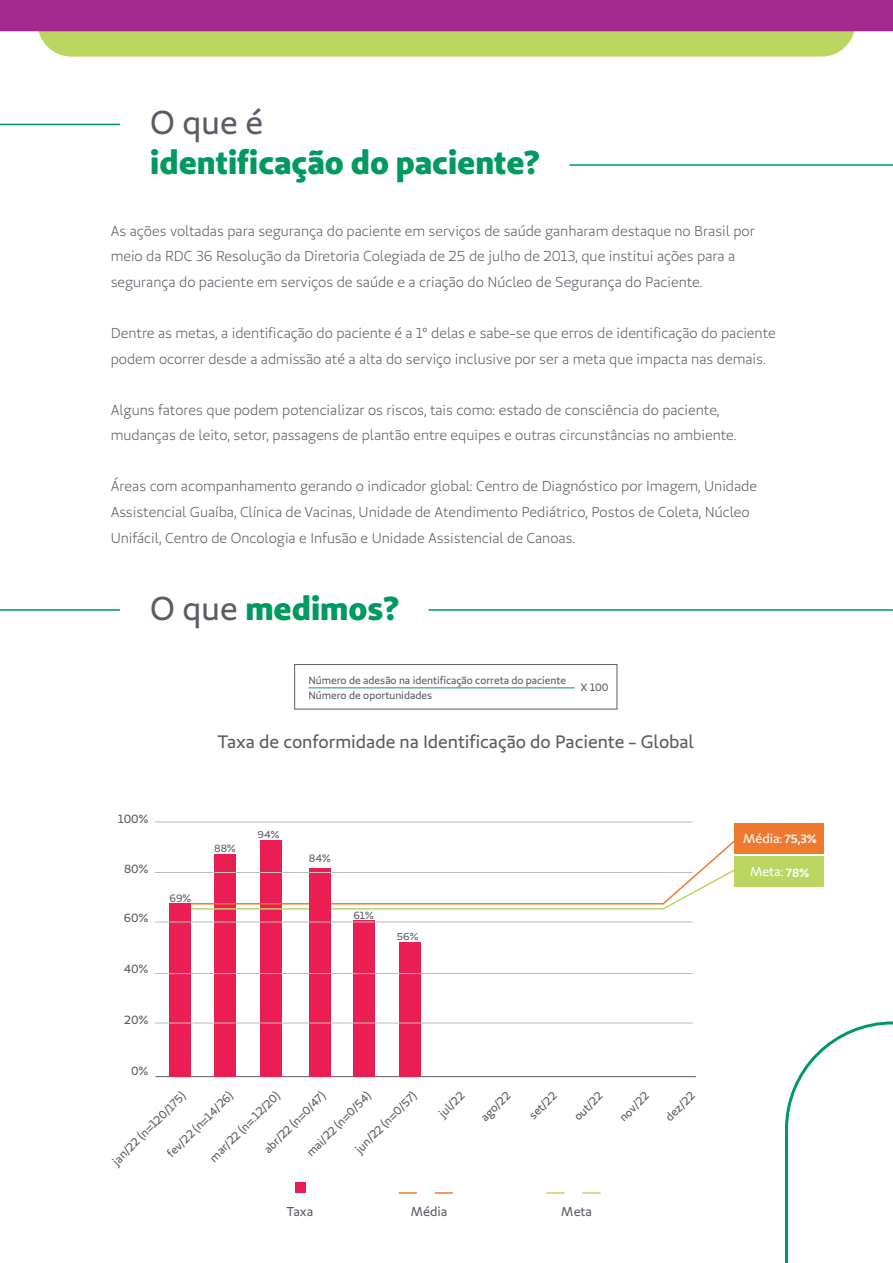
<style>
.page{position:relative;width:893px;height:1263px;background:#fff}
.page>*{position:absolute;margin:0;border:0;box-sizing:border-box;transform-origin:0 0}
.t1{font:700 33px "Unimed Sans 2020 Extra";color:#00995f}
.t2{font:33px "Unimed Sans 2020 Regular";color:#5c5c68}
.t3{font:18px "Unimed Sans 2020 Regular";color:#5c5c68}
.t4{font:14.4px/25.5px "Unimed Sans 2020 Book";color:#5c5c68}
.t5{font:12.9px "Unimed Sans 2020 Regular";color:#fff}
.t6{font:12.9px "Unimed Sans 2020 Regular";color:#5c5c68}
.t7{font:11.85px "Unimed Sans 2020 Regular";color:#5c5c68}
.t8{font:700 11.85px "Unimed Sans 2020 Semi";color:#fff}
.t9{font:11.55px "Unimed Sans 2020 Regular";color:#5c5c68}
.t10{font:10.65px/15.8px "Unimed Sans 2020 Regular";letter-spacing:-.005em;color:#5c5c68}
.t11{font:10.35px "Unimed Sans 2020 Regular";color:#5c5c68}
.t12{font:10.05px "Unimed Sans 2020 Regular";color:#5c5c68;scale:1.07 1}
.s1{font-family:"Unimed Sans 2020 Regular";font-weight:400;color:#5c5c68}
.s2{font-family:"Unimed Sans 2020 Semi";font-weight:700;font-size:11.85px}
</style>
<div class="page">
<svg style="left:0;top:0;width:893px;height:57px;background:#b07982"></svg>
<hr style="left:569px;top:164px;width:324px;height:2px;background:#00995f">
<hr style="left:0;top:124px;width:120px;height:1px;background:#00995f">
<hr style="left:428px;top:609px;width:465px;height:2px;background:#00995f">
<hr style="left:0;top:609px;width:120px;height:2px;background:#00995f">
<hr style="left:156px;top:1076px;width:540px;height:1px;background:#5c5c68">
<svg style="left:399px;top:1192px;width:54px;height:2px"></svg>
<svg style="left:546px;top:1192px;width:55px;height:2px"></svg>
<div style="left:295px;top:1182px;width:11px;height:11px;background:#eb1e54"></div>
<div style="left:214px;top:854px;width:22px;height:223px;background:#eb1e54"></div>
<div style="left:260px;top:840px;width:21px;height:237px;background:#eb1e54"></div>
<div style="left:735px;top:856px;width:89px;height:30px;background:#bbd660"></div>
<svg style="left:785px;top:1021px;width:108px;height:242px"></svg>
<hr style="left:308px;top:687px;width:267px;height:1px;background:#00995f">
<div style="left:294px;top:664px;width:323px;height:45px;border:1px solid #5c5c68"></div>
<div style="left:735px;top:823px;width:89px;height:31px;background:#f07930"></div>
<svg style="left:191px;top:839px;width:546px;height:71px"></svg>
<div style="left:169px;top:903px;width:22px;height:174px;background:#eb1e54"></div>
<div style="left:353px;top:920px;width:22px;height:157px;background:#eb1e54"></div>
<div style="left:399px;top:942px;width:22px;height:135px;background:#eb1e54"></div>
<div style="left:309px;top:868px;width:21px;height:209px;background:#eb1e54"></div>
<hr style="left:155px;top:1023px;width:538px;height:1px;background:#bcbcbc">
<hr style="left:155px;top:973px;width:538px;height:1px;background:#bcbcbc">
<hr style="left:155px;top:922px;width:538px;height:1px;background:#bcbcbc">
<hr style="left:155px;top:872px;width:538px;height:1px;background:#bcbcbc">
<hr style="left:155px;top:822px;width:538px;height:1px;background:#bcbcbc">
<h1 class="t2" style="left:150px;top:101px;width:114px">O que é</h1>
<h1 class="t1" style="left:150px;top:140px;width:392px">identificação do paciente?</h1>
<p class="t4" style="left:111px;top:218px;width:646px">As ações voltadas para segurança do paciente em serviços de saúde ganharam destaque no Brasil por meio da RDC 36 Resolução da Diretoria Colegiada de 25 de julho de 2013, que institui ações para a segurança do paciente em serviços de saúde e a criação do Núcleo de Segurança do Paciente.</p>
<p class="t4" style="left:111px;top:320px;width:667px">Dentre as metas, a identificação do paciente é a 1° delas e sabe-se que erros de identificação do paciente podem ocorrer desde a admissão até a alta do serviço inclusive por ser a meta que impacta nas demais.</p>
<p class="t4" style="left:111px;top:397px;width:627px">Alguns fatores que podem potencializar os riscos, tais como: estado de consciência do paciente, mudanças de leito, setor, passagens de plantão entre equipes e outras circunstâncias no ambiente.</p>
<p class="t4" style="left:111px;top:474px;width:648px">Áreas com acompanhamento gerando o indicador global: Centro de Diagnóstico por Imagem, Unidade<br>Assistencial Guaíba, Clínica de Vacinas, Unidade de Atendimento Pediátrico, Postos de Coleta, Núcleo<br>Unifácil, Centro de Oncologia e Infusão e Unidade Assistencial de Canoas.</p>
<h1 class="t1" style="left:150px;top:586px;width:251px"><span class="s1">O que</span> medimos?</h1>
<p class="t10" style="left:308px;top:672px;width:259px">Número de adesão na identificação correta do paciente<br>Número de oportunidades</p>
<p class="t10" style="left:581px;top:679px;width:29px">X 100</p>
<p class="t3" style="left:218px;top:730px;width:478px">Taxa de conformidade na Identificação do Paciente - Global</p>
<p class="t7" style="left:118px;top:811px;width:32px">100%</p>
<p class="t7" style="left:124px;top:861px;width:26px">80%</p>
<p class="t7" style="left:124px;top:911px;width:26px">60%</p>
<p class="t7" style="left:124px;top:961px;width:26px">40%</p>
<p class="t7" style="left:124px;top:1012px;width:25px">20%</p>
<p class="t7" style="left:131px;top:1063px;width:18px">0%</p>
<p class="t10" style="left:170px;top:890px;width:23px">69%</p>
<p class="t11" style="left:214px;top:842px;width:23px">88%</p>
<p class="t12" style="left:258px;top:828px;width:22px">94%</p>
<p class="t10" style="left:309px;top:850px;width:23px">84%</p>
<p class="t11" style="left:353px;top:908px;width:22px">61%</p>
<p class="t12" style="left:397px;top:930px;width:22px">56%</p>
<p class="t9" style="left:164px;top:1150px;width:89px;rotate:-45deg">fev/22 (n=14/26)</p>
<p class="t9" style="left:207px;top:1154px;width:95px;rotate:-45deg">mar/22 (n=.12/20)</p>
<p class="t9" style="left:436px;top:1110px;width:32px;rotate:-45deg">jul/22</p>
<p class="t9" style="left:477px;top:1114px;width:38px;rotate:-45deg">ago/22</p>
<p class="t9" style="left:526px;top:1112px;width:35px;rotate:-45deg">set/22</p>
<p class="t9" style="left:571px;top:1113px;width:37px;rotate:-45deg">out/22</p>
<p class="t9" style="left:616px;top:1114px;width:38px;rotate:-45deg">nov/22</p>
<p class="t9" style="left:662px;top:1114px;width:38px;rotate:-45deg">dez/22</p>
<p class="t9" style="left:109px;top:1157px;width:100px;rotate:-45deg">jan/22 (n=120/175)</p>
<p class="t9" style="left:261px;top:1146px;width:83px;rotate:-45deg">abr/22 (n=0/47)</p>
<p class="t9" style="left:303px;top:1149px;width:87px;rotate:-45deg">mai/22 (n=0/54)</p>
<p class="t9" style="left:352px;top:1146px;width:83px;rotate:-45deg">jun/22 (n=0/57)</p>
<p class="t6" style="left:287px;top:1203px;width:28px">Taxa</p>
<p class="t6" style="left:410px;top:1203px;width:38px">Média</p>
<p class="t6" style="left:561px;top:1203px;width:32px">Meta</p>
<p class="t5" style="left:743px;top:830px;width:75px">Média: <span class="s2">75,3%</span></p>
<p class="t8" style="left:786px;top:830px;width:25px">78%</p>
<p class="t5" style="left:750px;top:863px;width:61px">Meta: <sub>78%</sub></p>
</div>
